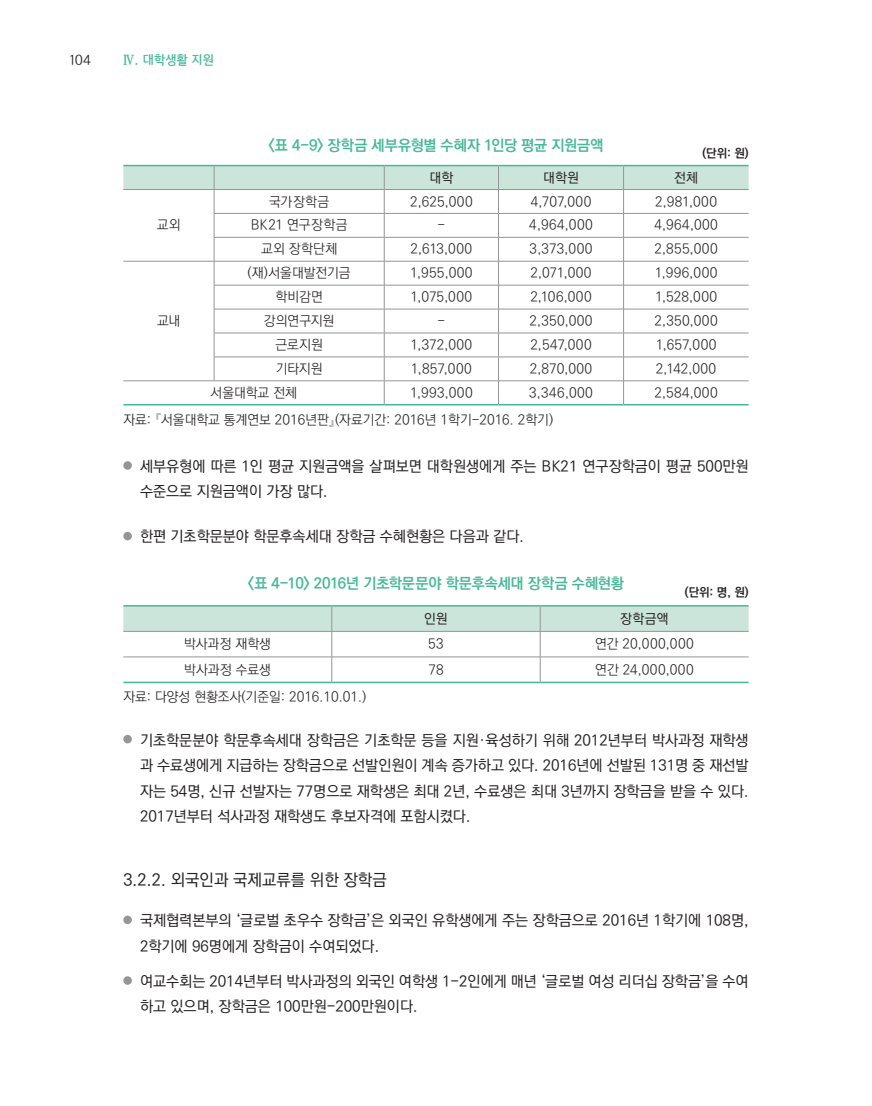
<style>
.page{position:relative;width:872px;height:1106px;background:#fff}
.page>*{position:absolute;margin:0;border:0;box-sizing:border-box;transform-origin:0 0}
.t1{font:500 16.5px "Ko Pub Dotum";color:#231f20}
.t2{font:500 15px/25.5px "Ko Pub Dotum";color:#231f20}
.t3{font:700 15px "Ko Pub Dotum";letter-spacing:-.005em;color:#46b899}
.t4{font:300 13.5px "Ko Pub Dotum";letter-spacing:.01em;color:#231f20}
.t5{font:300 13.5px "Ko Pub Dotum";letter-spacing:.04em;color:#231f20}
.t6{font:500 13.5px "Ko Pub Dotum";letter-spacing:.015em;color:#231f20}
.t7{font:300 13.5px "Ko Pub Dotum";letter-spacing:.035em;color:#231f20}
.t8{font:13.5px "Hyundai Dept B";color:#46b899}
.t9{font:300 13.5px "Auction Gothic";color:#231f20}
.t10{font:700 12px "Ko Pub Dotum";color:#231f20}
.s1{font-family:"Ko Pub Batang";font-weight:700}
</style>
<div class="page">
<hr style="left:123px;top:165px;width:91px;height:1px;background:#46b899">
<hr style="left:214px;top:165px;width:170px;height:1px;background:#46b899">
<hr style="left:384px;top:165px;width:114px;height:1px;background:#46b899">
<hr style="left:498px;top:165px;width:125px;height:1px;background:#46b899">
<hr style="left:623px;top:165px;width:125px;height:1px;background:#46b899">
<hr style="left:123px;top:404px;width:91px;height:1px;background:#46b899">
<hr style="left:214px;top:404px;width:170px;height:1px;background:#46b899">
<hr style="left:384px;top:404px;width:114px;height:1px;background:#46b899">
<hr style="left:498px;top:404px;width:125px;height:1px;background:#46b899">
<hr style="left:623px;top:404px;width:125px;height:1px;background:#46b899">
<svg style="left:123px;top:166px;width:625px;height:238px"></svg>
<hr style="left:123px;top:605px;width:209px;height:1px;background:#46b899">
<hr style="left:332px;top:605px;width:208px;height:1px;background:#46b899">
<hr style="left:540px;top:605px;width:208px;height:1px;background:#46b899">
<hr style="left:123px;top:681px;width:209px;height:2px;background:#46b899">
<hr style="left:332px;top:681px;width:208px;height:2px;background:#46b899">
<hr style="left:540px;top:681px;width:208px;height:2px;background:#46b899">
<svg style="left:123px;top:606px;width:625px;height:75px"></svg>
<div style="left:123px;top:461px;width:9px;height:9px;background:#939598;border-radius:50%"></div>
<div style="left:123px;top:735px;width:9px;height:8px;background:#939598;border-radius:50%"></div>
<div style="left:123px;top:915px;width:9px;height:9px;background:#939598;border-radius:50%"></div>
<div style="left:123px;top:532px;width:9px;height:8px;background:#939598;border-radius:50%"></div>
<div style="left:123px;top:976px;width:9px;height:8px;background:#939598;border-radius:50%"></div>
<p class="t9" style="left:70px;top:53px;width:23px">104</p>
<p class="t8" style="left:123px;top:53px;width:93px"><span class="s1">Ⅳ.</span> 대학생활 지원</p>
<p class="t4" style="left:157px;top:218px;width:25px">교외</p>
<p class="t3" style="left:268px;top:138px;width:336px">&lt;표 4-9&gt; 장학금 세부유형별 수혜자 1인당 평균 지원금액</p>
<p class="t10" style="left:702px;top:147px;width:48px">(단위: 원)</p>
<p class="t6" style="left:429px;top:171px;width:25px">대학</p>
<p class="t6" style="left:543px;top:171px;width:37px">대학원</p>
<p class="t6" style="left:674px;top:171px;width:25px">전체</p>
<p class="t4" style="left:269px;top:195px;width:62px">국가장학금</p>
<p class="t4" style="left:410px;top:195px;width:64px">2,625,000</p>
<p class="t4" style="left:531px;top:195px;width:62px">4,707,000</p>
<p class="t4" style="left:655px;top:195px;width:63px">2,981,000</p>
<p class="t7" style="left:251px;top:218px;width:98px">BK21 연구장학금</p>
<p class="t4" style="left:437px;top:218px;width:9px">-</p>
<p class="t4" style="left:529px;top:218px;width:65px">4,964,000</p>
<p class="t4" style="left:654px;top:218px;width:65px">4,964,000</p>
<p class="t4" style="left:261px;top:242px;width:78px">교외 장학단체</p>
<p class="t4" style="left:410px;top:242px;width:63px">2,613,000</p>
<p class="t4" style="left:529px;top:242px;width:64px">3,373,000</p>
<p class="t4" style="left:654px;top:242px;width:64px">2,855,000</p>
<p class="t4" style="left:157px;top:314px;width:25px">교내</p>
<p class="t4" style="left:248px;top:266px;width:105px">(재)서울대발전기금</p>
<p class="t4" style="left:410px;top:266px;width:64px">1,955,000</p>
<p class="t4" style="left:530px;top:266px;width:62px">2,071,000</p>
<p class="t4" style="left:655px;top:266px;width:64px">1,996,000</p>
<p class="t4" style="left:275px;top:290px;width:49px">학비감면</p>
<p class="t4" style="left:410px;top:290px;width:63px">1,075,000</p>
<p class="t4" style="left:530px;top:290px;width:63px">2,106,000</p>
<p class="t4" style="left:655px;top:290px;width:63px">1,528,000</p>
<p class="t4" style="left:264px;top:314px;width:72px">강의연구지원</p>
<p class="t4" style="left:437px;top:314px;width:9px">-</p>
<p class="t4" style="left:529px;top:314px;width:64px">2,350,000</p>
<p class="t4" style="left:654px;top:314px;width:64px">2,350,000</p>
<p class="t4" style="left:275px;top:338px;width:49px">근로지원</p>
<p class="t4" style="left:410px;top:338px;width:63px">1,372,000</p>
<p class="t4" style="left:530px;top:338px;width:63px">2,547,000</p>
<p class="t4" style="left:656px;top:338px;width:62px">1,657,000</p>
<p class="t4" style="left:276px;top:362px;width:48px">기타지원</p>
<p class="t4" style="left:411px;top:362px;width:62px">1,857,000</p>
<p class="t4" style="left:530px;top:362px;width:64px">2,870,000</p>
<p class="t4" style="left:656px;top:362px;width:62px">2,142,000</p>
<p class="t4" style="left:210px;top:386px;width:88px">서울대학교 전체</p>
<p class="t4" style="left:410px;top:386px;width:64px">1,993,000</p>
<p class="t4" style="left:529px;top:386px;width:65px">3,346,000</p>
<p class="t4" style="left:654px;top:386px;width:65px">2,584,000</p>
<p class="t4" style="left:123px;top:413px;width:431px">자료: 『서울대학교 통계연보 2016년판』(자료기간: 2016년 1학기-2016. 2학기)</p>
<p class="t2" style="left:140px;top:454px;width:610px">세부유형에 따른 1인 평균 지원금액을 살펴보면 대학원생에게 주는 BK21 연구장학금이 평균 500만원 수준으로 지원금액이 가장 많다.</p>
<p class="t2" style="left:140px;top:524px;width:385px">한편 기초학문분야 학문후속세대 장학금 수혜현황은 다음과 같다.</p>
<p class="t3" style="left:248px;top:576px;width:377px">&lt;표 4-10&gt; 2016년 기초학문문야 학문후속세대 장학금 수혜현황</p>
<p class="t6" style="left:424px;top:612px;width:25px">인원</p>
<p class="t6" style="left:620px;top:612px;width:50px">장학금액</p>
<p class="t10" style="left:685px;top:586px;width:65px">(단위: 명, 원)</p>
<p class="t4" style="left:184px;top:637px;width:88px">박사과정 재학생</p>
<p class="t4" style="left:428px;top:637px;width:17px">53</p>
<p class="t5" style="left:595px;top:637px;width:100px">연간 20,000,000</p>
<p class="t4" style="left:184px;top:663px;width:88px">박사과정 수료생</p>
<p class="t4" style="left:428px;top:663px;width:17px">78</p>
<p class="t5" style="left:595px;top:663px;width:100px">연간 24,000,000</p>
<p class="t4" style="left:123px;top:690px;width:244px">자료: 다양성 현황조사(기준일: 2016.10.01.)</p>
<p class="t2" style="left:140px;top:727px;width:610px;text-align:justify">기초학문분야 학문후속세대 장학금은 기초학문 등을 지원·육성하기 위해 2012년부터 박사과정 재학생 과 수료생에게 지급하는 장학금으로 선발인원이 계속 증가하고 있다. 2016년에 선발된 131명 중 재선발 자는 54명, 신규 선발자는 77명으로 재학생은 최대 2년, 수료생은 최대 3년까지 장학금을 받을 수 있다.<br>2017년부터 석사과정 재학생도 후보자격에 포함시켰다.</p>
<p class="t1" style="left:123px;top:872px;width:265px">3.2.2. 외국인과 국제교류를 위한 장학금</p>
<p class="t2" style="left:140px;top:908px;width:610px">국제협력본부의 ‘글로벌 초우수 장학금’은 외국인 유학생에게 주는 장학금으로 2016년 1학기에 108명,<br>2학기에 96명에게 장학금이 수여되었다.</p>
<p class="t2" style="left:140px;top:969px;width:610px">여교수회는 2014년부터 박사과정의 외국인 여학생 1-2인에게 매년 ‘글로벌 여성 리더십 장학금’을 수여 하고 있으며, 장학금은 100만원-200만원이다.</p>
</div>
